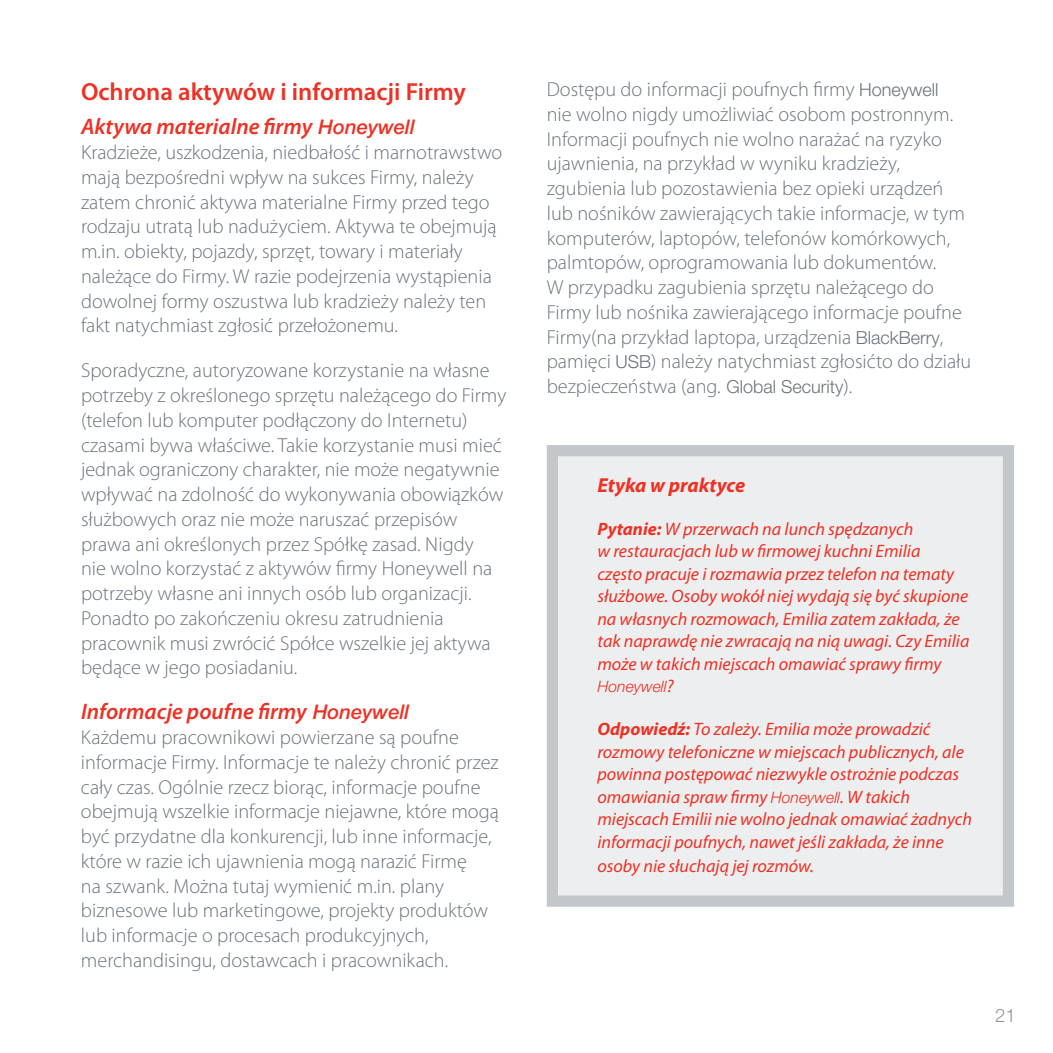
<style>
.page{position:relative;width:1053px;height:1053px;background:#fff}
.page>*{position:absolute;margin:0;border:0;box-sizing:border-box;transform-origin:0 0}
.t1{font:600 24.75px "Myriad Pro";color:#ee3124}
.t2{font:italic 600 22.5px "Myriad Pro";color:#ee3124}
.t3{font:300 20.25px/24.8px "Myriad Pro";color:#6a737b}
.t4{font:italic 700 20.25px "Myriad Pro";color:#ee3124}
.t5{font:300 18.45px "Helvetica Neue";color:#939598}
.t6{font:italic 18px/22.5px "Myriad Pro";color:#ee3124}
.t7{font:italic 300 15.75px "Helvetica Neue";color:#ee3124}
.s1{font-family:"Helvetica Neue";font-weight:500;font-size:20.25px}
.s2{font-family:"Helvetica Neue";font-size:18px}
.s3{font-weight:700}
.s4{font-family:"Myriad Pro";font-weight:400;font-size:18px}
.s5{font-family:"Helvetica Neue";font-weight:300;font-size:15.75px}
</style>
<div class="page">
<div style="left:546px;top:445px;width:468px;height:462px;background:#edeeef"></div>
<p class="t1" style="left:81px;top:76px;width:386px">Ochrona aktywów i informacji Firmy</p>
<p class="t2" style="left:81px;top:113px;width:336px">Aktywa materialne firmy <span class="s1">Honeywell</span></p>
<p class="t3" style="left:81px;top:140px;width:423px">Kradzieże, uszkodzenia, niedbałość i marnotrawstwo mają bezpośredni wpływ na sukces Firmy, należy zatem chronić aktywa materialne Firmy przed tego rodzaju utratą lub nadużyciem. Aktywa te obejmują m.in. obiekty, pojazdy, sprzęt, towary i materiały należące do Firmy. W razie podejrzenia wystąpienia dowolnej formy oszustwa lub kradzieży należy ten fakt natychmiast zgłosić przełożonemu.</p>
<p class="t3" style="left:81px;top:358px;width:427px">Sporadyczne, autoryzowane korzystanie na własne potrzeby z określonego sprzętu należącego do Firmy (telefon lub komputer podłączony do I nternetu) czasami bywa właściwe. Takie korzystanie musi mieć jednak ograniczony charakter, nie może negatywnie wpływać na zdolność do wykonywania obowiązków służbowych oraz nie może naruszać przepisów prawa ani określonych przez Spółkę zasad. N igdy<br>nie wolno korzystać z aktywów firmy Honeywell na potrzeby własne ani innych osób lub organizacji.<br>Ponadto po zakończeniu okresu zatrudnienia pracownik musi zwrócić Spółce wszelkie jej aktywa będące w jego posiadaniu.</p>
<p class="t2" style="left:81px;top:698px;width:330px">Informacje poufne firmy <span class="s1">Honeywell</span></p>
<p class="t3" style="left:81px;top:725px;width:419px">Każdemu pracownikowi powierzane są poufne informacje Firmy. I nformacje te należy chronić przez cały czas. Ogólnie rzecz biorąc, informacje poufne obejmują wszelkie informacje niejawne, które mogą być przydatne dla konkurencji, lub inne informacje, które w razie ich ujawnienia mogą narazić Firmę<br>na szwank. Można tutaj wymienić m.in. plany biznesowe lub marketingowe, projekty produktów lub informacje o procesach produkcyjnych, merchandisingu, dostawcach i pracownikach.</p>
<p class="t3" style="left:547px;top:77px;width:426px">Dostępu do informacji poufnych firmy <span class="s2">Honeywell<br></span>nie wolno nigdy umożliwiać osobom postronnym.<br>I nformacji poufnych nie wolno narażać na ryzyko ujawnienia, na przykład w wyniku kradzieży, zgubienia lub pozostawienia bez opieki urządzeń lub nośników zawierających takie informacje, w tym komputerów, laptopów, telefonów komórkowych, palmtopów, oprogramowania lub dokumentów.<br>W przypadku zagubienia sprzętu należącego do Firmy lub nośnika zawierającego informacje poufne Firmy(na przykład laptopa, urządzenia <span class="s2">BlackBerry</span>, pamięci <span class="s2">USB</span>) należy natychmiast zgłosićto do działu bezpieczeństwa (ang. <span class="s2">Global Security</span>).</p>
<p class="t4" style="left:597px;top:472px;width:149px">Etyka w praktyce</p>
<p class="t6" style="left:597px;top:517px;width:374px"><span class="s3">Pytanie:</span> W przerwach na lunch spędzanych<br>w restauracjach lub w firmowej kuchni Emilia często pracuje i rozmawia przez telefon na tematy służbowe. Osoby wokół niej wydają się być skupione na własnych rozmowach, Emilia zatem zakłada, że tak naprawdę nie zwracają na nią uwagi. Czy Emilia może w takich miejscach omawiać sprawy firmy</p>
<p class="t7" style="left:597px;top:677px;width:78px">Honeywell<span class="s4">?</span></p>
<p class="t6" style="left:597px;top:718px;width:376px"><span class="s3">Odpowiedź:</span> To zależy. Emilia może prowadzić rozmowy telefoniczne w miejscach publicznych, ale powinna postępować niezwykle ostrożnie podczas omawiania spraw firmy <span class="s5">Honeywell</span>. W takich miejscach Emilii nie wolno jednak omawiać żadnych informacji poufnych, nawet jeśli zakłada, że inne</p>
<p class="t6" style="left:597px;top:855px;width:218px">osoby nie słuchają jej rozmów.</p>
<p class="t5" style="left:995px;top:1004px;width:22px">21</p>
</div>
